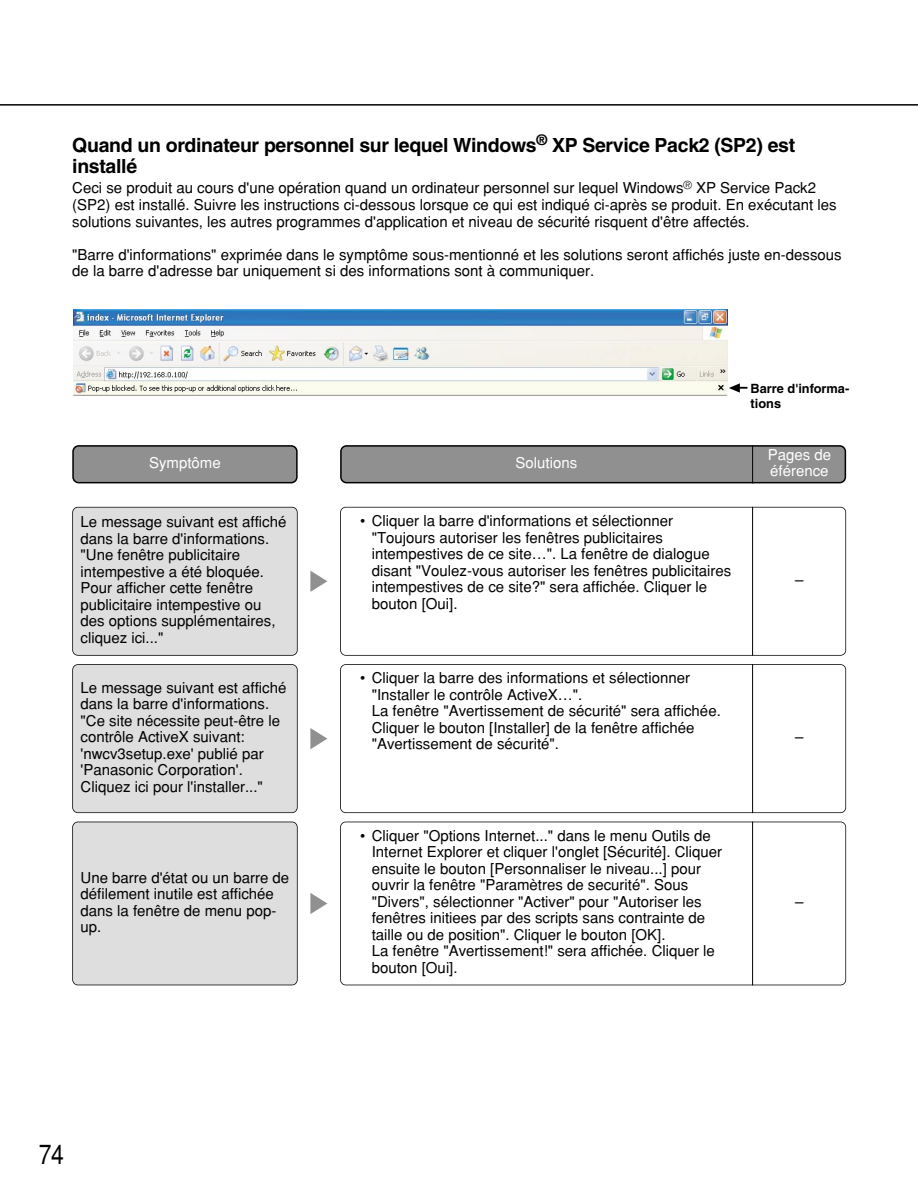
<style>
.page{position:relative;width:918px;height:1190px;background:#fff}
.page>*{position:absolute;margin:0;border:0;box-sizing:border-box;transform-origin:0 0}
.t1{font:27px "Helvetica";color:#000;scale:.85 1}
.t2{font:700 19.5px/21px "Helvetica";letter-spacing:-.015em;color:#000}
.t3{font:15px/16.5px "Helvetica";color:#000}
.t4{font:15px/16.5px "Helvetica";color:#fff}
.t5{font:700 12.75px/15.3px "Helvetica";color:#000}
</style>
<div class="page">
<hr style="left:0;top:104px;width:918px;height:2px;background:#000">
<div style="left:340px;top:821px;width:506px;height:164px;border:2px solid #000;border-radius:6px"></div>
<div style="left:340px;top:507px;width:506px;height:148px;border:2px solid #000;border-radius:6px"></div>
<div style="left:340px;top:664px;width:506px;height:149px;border:2px solid #000;border-radius:6px"></div>
<div style="left:73px;top:507px;width:224px;height:148px;background:#dedede;border-radius:5px"></div>
<div style="left:72px;top:507px;width:226px;height:148px;border:2px solid #000;border-radius:6px"></div>
<div style="left:73px;top:664px;width:224px;height:148px;background:#dedede;border-radius:5px"></div>
<div style="left:72px;top:664px;width:226px;height:149px;border:2px solid #000;border-radius:6px"></div>
<svg style="left:310px;top:570px;width:17px;height:22px"></svg>
<svg style="left:310px;top:728px;width:17px;height:21px"></svg>
<hr style="left:752px;top:507px;width:1px;height:148px;background:#000">
<hr style="left:752px;top:664px;width:1px;height:149px;background:#000">
<svg style="left:340px;top:445px;width:506px;height:38px;background:#868686"></svg>
<svg style="left:72px;top:445px;width:226px;height:38px;background:#858585"></svg>
<hr style="left:752px;top:445px;width:1px;height:38px;background:#000">
<img style="left:73px;top:309px;width:655px;height:87px">
<svg style="left:729px;top:383px;width:18px;height:9px"></svg>
<div style="left:73px;top:822px;width:224px;height:163px;background:#dedede;border-radius:5px"></div>
<div style="left:72px;top:821px;width:226px;height:164px;border:2px solid #000;border-radius:6px"></div>
<svg style="left:310px;top:893px;width:17px;height:21px"></svg>
<hr style="left:752px;top:821px;width:1px;height:164px;background:#000">
<h2 class="t2" style="left:72px;top:136px;width:725px">Quand un ordinateur personnel sur lequel Windows<sup>®</sup> XP Service Pack2 (SP2) est installé</h2>
<p class="t3" style="left:72px;top:181px;width:766px">Ceci se produit au cours d'une opération quand un ordinateur personnel sur lequel Windows<sup>®</sup> XP Service Pack2 (SP2) est installé. Suivre les instructions ci-dessous lorsque ce qui est indiqué ci-après se produit. En exécutant les solutions suivantes, les autres programmes d'application et niveau de sécurité risquent d'être affectés.</p>
<p class="t3" style="left:72px;top:247px;width:771px">"Barre d'informations" exprimée dans le symptôme sous-mentionné et les solutions seront affichés juste en-dessous de la barre d'adresse bar uniquement si des informations sont à communiquer.</p>
<p class="t4" style="left:149px;top:456px;width:73px">Symptôme</p>
<p class="t4" style="left:516px;top:456px;width:63px">Solutions</p>
<p class="t3" style="left:81px;top:515px;width:207px">Le message suivant est affiché dans la barre d'informations. "Une fenêtre publicitaire intempestive a été bloquée.<br>Pour afficher cette fenêtre publicitaire intempestive ou des options supplémentaires, cliquez ici..."</p>
<p class="t3" style="left:81px;top:681px;width:207px">Le message suivant est affiché dans la barre d'informations. "Ce site nécessite peut-être le contrôle ActiveX suivant: 'nwcv3setup.exe' publié par 'Panasonic Corporation'.<br>Cliquez ici pour l'installer..."</p>
<p class="t3" style="left:81px;top:870px;width:210px">Une barre d'état ou un barre de défilement inutile est affichée dans la fenêtre de menu pop&shy;up.</p>
<p class="t3" style="left:372px;top:514px;width:361px;text-indent:-12px">• Cliquer la barre d'informations et sélectionner "Toujours autoriser les fenêtres publicitaires intempestives de ce site…". La fenêtre de dialogue disant "Voulez-vous autoriser les fenêtres publicitaires intempestives de ce site?" sera affichée. Cliquer le bouton [Oui].</p>
<p class="t3" style="left:372px;top:671px;width:351px;text-indent:-12px">• Cliquer la barre des informations et sélectionner "Installer le contrôle ActiveX…".<br>La fenêtre "Avertissement de sécurité" sera affichée.<br>Cliquer le bouton [Installer] de la fenêtre affichée "Avertissement de sécurité".</p>
<p class="t3" style="left:372px;top:828px;width:352px;text-indent:-12px">• Cliquer "Options Internet..." dans le menu Outils de Internet Explorer et cliquer l'onglet [Sécurité]. Cliquer ensuite le bouton [Personnaliser le niveau...] pour ouvrir la fenêtre "Paramètres de securité". Sous "Divers", sélectionner "Activer" pour "Autoriser les fenêtres initiees par des scripts sans contrainte de taille ou de position". Cliquer le bouton [OK].<br>La fenêtre "Avertissement!" sera affichée. Cliquer le bouton [Oui].</p>
<p class="t5" style="left:751px;top:382px;width:100px">Barre d'informa&shy;tions</p>
<p class="t4" style="left:768px;top:448px;width:65px">Pages de éférence</p>
<p class="t3" style="left:795px;top:573px;width:10px">–</p>
<p class="t3" style="left:795px;top:730px;width:10px">–</p>
<p class="t3" style="left:795px;top:895px;width:10px">–</p>
<h1 class="t1" style="left:39px;top:1145px;width:31px">74</h1>
</div>
